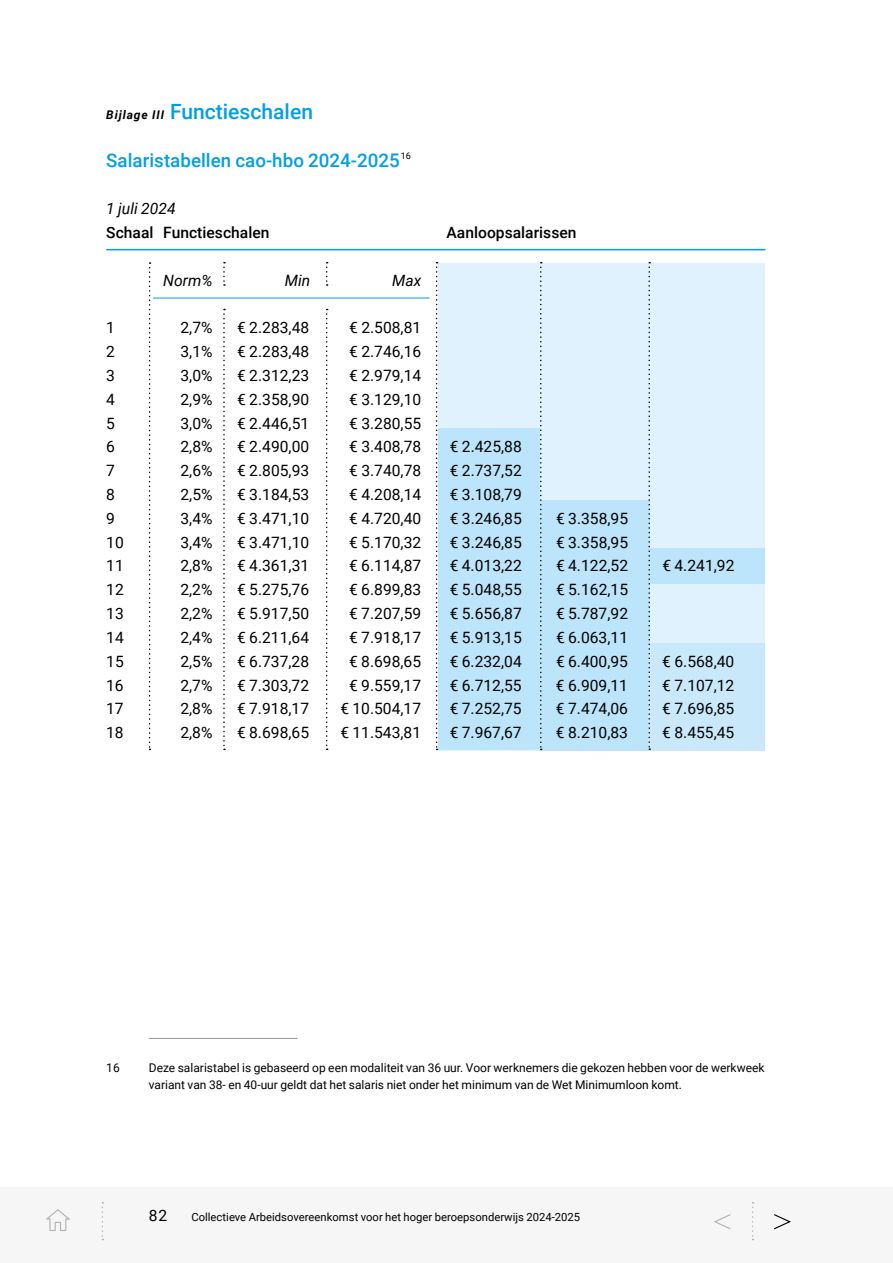
<style>
.page{position:relative;width:893px;height:1263px;background:#fff}
.page>*{position:absolute;margin:0;border:0;box-sizing:border-box;transform-origin:0 0}
.t1{font:500 21px "Roboto";color:#009fe3}
.t2{font:500 18.75px "Roboto";color:#009fe3}
.t3{font:15.6px "Roboto";color:#000}
.t4{font:500 15.6px "Roboto";color:#000}
.t5{font:italic 15.6px "Roboto";color:#000}
.t6{font:12px/17.9px "Roboto";color:#000}
.t7{font:11.25px "Roboto";color:#000}
.s1{font-weight:700;font-style:italic;font-size:12px;color:#000}
</style>
<div class="page">
<div style="left:438px;top:263px;width:327px;height:487px;background:#dff2fd"></div>
<div style="left:648px;top:548px;width:117px;height:35px;background:#bce4fa"></div>
<div style="left:438px;top:429px;width:102px;height:321px;background:#bce4fa"></div>
<div style="left:540px;top:500px;width:110px;height:250px;background:#bce4fa"></div>
<div style="left:648px;top:643px;width:117px;height:107px;background:#c9e9fb"></div>
<hr style="left:149px;top:1038px;width:149px;height:1px;background:#9d9d9c">
<hr style="left:106px;top:249px;width:659px;height:1px;background:#009fe3">
<svg style="left:149px;top:262px;width:2px;height:488px"></svg>
<svg style="left:223px;top:309px;width:2px;height:441px"></svg>
<svg style="left:326px;top:309px;width:2px;height:441px"></svg>
<svg style="left:436px;top:262px;width:2px;height:488px"></svg>
<svg style="left:540px;top:262px;width:2px;height:488px"></svg>
<svg style="left:648px;top:262px;width:2px;height:488px"></svg>
<hr style="left:153px;top:298px;width:276px;height:1px;background:#009fe3">
<svg style="left:223px;top:262px;width:2px;height:24px"></svg>
<svg style="left:326px;top:262px;width:2px;height:24px"></svg>
<svg style="left:45px;top:1209px;width:26px;height:22px"></svg>
<svg style="left:102px;top:1202px;width:1px;height:38px"></svg>
<svg style="left:774px;top:1214px;width:17px;height:16px"></svg>
<svg style="left:713px;top:1214px;width:18px;height:16px"></svg>
<svg style="left:752px;top:1202px;width:2px;height:38px"></svg>
<h1 class="t1" style="left:106px;top:97px;width:208px"><span class="s1">Bijlage III</span> Functieschalen</h1>
<p class="t2" style="left:106px;top:147px;width:306px">Salaristabellen cao-hbo 2024-2025<sup>16</sup></p>
<p class="t5" style="left:106px;top:198px;width:71px">1 juli 2024</p>
<p class="t4" style="left:106px;top:222px;width:165px">Schaal Functieschalen</p>
<p class="t4" style="left:446px;top:222px;width:132px">Aanloopsalarissen</p>
<p class="t5" style="left:163px;top:269px;width:51px">Norm%</p>
<p class="t5" style="left:285px;top:269px;width:27px">Min</p>
<p class="t5" style="left:392px;top:269px;width:31px">Max</p>
<p class="t3" style="left:106px;top:317px;width:10px">1</p>
<p class="t3" style="left:180px;top:317px;width:34px">2,7%</p>
<p class="t3" style="left:237px;top:317px;width:74px">€ 2.283,48</p>
<p class="t3" style="left:349px;top:317px;width:74px">€ 2.508,81</p>
<p class="t3" style="left:106px;top:341px;width:10px">2</p>
<p class="t3" style="left:180px;top:341px;width:34px">3,1%</p>
<p class="t3" style="left:237px;top:341px;width:74px">€ 2.283,48</p>
<p class="t3" style="left:349px;top:341px;width:74px">€ 2.746,16</p>
<p class="t3" style="left:106px;top:364px;width:10px">3</p>
<p class="t3" style="left:180px;top:364px;width:34px">3,0%</p>
<p class="t3" style="left:237px;top:364px;width:74px">€ 2.312,23</p>
<p class="t3" style="left:349px;top:364px;width:74px">€ 2.979,14</p>
<p class="t3" style="left:106px;top:388px;width:10px">4</p>
<p class="t3" style="left:180px;top:388px;width:34px">2,9%</p>
<p class="t3" style="left:237px;top:388px;width:74px">€ 2.358,90</p>
<p class="t3" style="left:349px;top:388px;width:74px">€ 3.129,10</p>
<p class="t3" style="left:106px;top:412px;width:10px">5</p>
<p class="t3" style="left:180px;top:412px;width:34px">3,0%</p>
<p class="t3" style="left:237px;top:412px;width:74px">€ 2.446,51</p>
<p class="t3" style="left:349px;top:412px;width:74px">€ 3.280,55</p>
<p class="t3" style="left:106px;top:436px;width:10px">6</p>
<p class="t3" style="left:180px;top:436px;width:34px">2,8%</p>
<p class="t3" style="left:237px;top:436px;width:74px">€ 2.490,00</p>
<p class="t3" style="left:349px;top:436px;width:74px">€ 3.408,78</p>
<p class="t3" style="left:450px;top:436px;width:74px">€ 2.425,88</p>
<p class="t3" style="left:106px;top:460px;width:10px">7</p>
<p class="t3" style="left:180px;top:460px;width:34px">2,6%</p>
<p class="t3" style="left:237px;top:460px;width:74px">€ 2.805,93</p>
<p class="t3" style="left:349px;top:460px;width:74px">€ 3.740,78</p>
<p class="t3" style="left:450px;top:460px;width:74px">€ 2.737,52</p>
<p class="t3" style="left:106px;top:484px;width:10px">8</p>
<p class="t3" style="left:180px;top:484px;width:34px">2,5%</p>
<p class="t3" style="left:237px;top:484px;width:74px">€ 3.184,53</p>
<p class="t3" style="left:349px;top:484px;width:74px">€ 4.208,14</p>
<p class="t3" style="left:450px;top:484px;width:74px">€ 3.108,79</p>
<p class="t3" style="left:106px;top:507px;width:10px">9</p>
<p class="t3" style="left:180px;top:507px;width:34px">3,4%</p>
<p class="t3" style="left:237px;top:507px;width:74px">€ 3.471,10</p>
<p class="t3" style="left:349px;top:507px;width:74px">€ 4.720,40</p>
<p class="t3" style="left:450px;top:507px;width:74px">€ 3.246,85</p>
<p class="t3" style="left:556px;top:507px;width:74px">€ 3.358,95</p>
<p class="t3" style="left:106px;top:531px;width:19px">10</p>
<p class="t3" style="left:180px;top:531px;width:34px">3,4%</p>
<p class="t3" style="left:237px;top:531px;width:74px">€ 3.471,10</p>
<p class="t3" style="left:349px;top:531px;width:74px">€ 5.170,32</p>
<p class="t3" style="left:450px;top:531px;width:74px">€ 3.246,85</p>
<p class="t3" style="left:556px;top:531px;width:74px">€ 3.358,95</p>
<p class="t3" style="left:106px;top:555px;width:19px">11</p>
<p class="t3" style="left:180px;top:555px;width:34px">2,8%</p>
<p class="t3" style="left:237px;top:555px;width:74px">€ 4.361,31</p>
<p class="t3" style="left:349px;top:555px;width:74px">€ 6.114,87</p>
<p class="t3" style="left:450px;top:555px;width:74px">€ 4.013,22</p>
<p class="t3" style="left:556px;top:555px;width:74px">€ 4.122,52</p>
<p class="t3" style="left:662px;top:555px;width:74px">€ 4.241,92</p>
<p class="t3" style="left:106px;top:579px;width:19px">12</p>
<p class="t3" style="left:180px;top:579px;width:34px">2,2%</p>
<p class="t3" style="left:237px;top:579px;width:74px">€ 5.275,76</p>
<p class="t3" style="left:349px;top:579px;width:74px">€ 6.899,83</p>
<p class="t3" style="left:450px;top:579px;width:74px">€ 5.048,55</p>
<p class="t3" style="left:556px;top:579px;width:74px">€ 5.162,15</p>
<p class="t3" style="left:106px;top:603px;width:19px">13</p>
<p class="t3" style="left:180px;top:603px;width:34px">2,2%</p>
<p class="t3" style="left:237px;top:603px;width:74px">€ 5.917,50</p>
<p class="t3" style="left:349px;top:603px;width:74px">€ 7.207,59</p>
<p class="t3" style="left:450px;top:603px;width:74px">€ 5.656,87</p>
<p class="t3" style="left:556px;top:603px;width:74px">€ 5.787,92</p>
<p class="t3" style="left:106px;top:626px;width:19px">14</p>
<p class="t3" style="left:180px;top:626px;width:34px">2,4%</p>
<p class="t3" style="left:237px;top:626px;width:74px">€ 6.211,64</p>
<p class="t3" style="left:349px;top:626px;width:74px">€ 7.918,17</p>
<p class="t3" style="left:450px;top:626px;width:74px">€ 5.913,15</p>
<p class="t3" style="left:556px;top:626px;width:74px">€ 6.063,11</p>
<p class="t3" style="left:106px;top:650px;width:19px">15</p>
<p class="t3" style="left:180px;top:650px;width:34px">2,5%</p>
<p class="t3" style="left:237px;top:650px;width:74px">€ 6.737,28</p>
<p class="t3" style="left:349px;top:650px;width:74px">€ 8.698,65</p>
<p class="t3" style="left:450px;top:650px;width:74px">€ 6.232,04</p>
<p class="t3" style="left:556px;top:650px;width:74px">€ 6.400,95</p>
<p class="t3" style="left:662px;top:650px;width:74px">€ 6.568,40</p>
<p class="t3" style="left:106px;top:674px;width:19px">16</p>
<p class="t3" style="left:180px;top:674px;width:34px">2,7%</p>
<p class="t3" style="left:237px;top:674px;width:74px">€ 7.303,72</p>
<p class="t3" style="left:349px;top:674px;width:74px">€ 9.559,17</p>
<p class="t3" style="left:450px;top:674px;width:74px">€ 6.712,55</p>
<p class="t3" style="left:556px;top:674px;width:74px">€ 6.909,11</p>
<p class="t3" style="left:662px;top:674px;width:74px">€ 7.107,12</p>
<p class="t3" style="left:106px;top:698px;width:19px">17</p>
<p class="t3" style="left:180px;top:698px;width:34px">2,8%</p>
<p class="t3" style="left:237px;top:698px;width:74px">€ 7.918,17</p>
<p class="t3" style="left:340px;top:698px;width:82px">€ 10.504,17</p>
<p class="t3" style="left:450px;top:698px;width:74px">€ 7.252,75</p>
<p class="t3" style="left:556px;top:698px;width:74px">€ 7.474,06</p>
<p class="t3" style="left:662px;top:698px;width:74px">€ 7.696,85</p>
<p class="t3" style="left:106px;top:722px;width:19px">18</p>
<p class="t3" style="left:180px;top:722px;width:34px">2,8%</p>
<p class="t3" style="left:237px;top:722px;width:74px">€ 8.698,65</p>
<p class="t3" style="left:340px;top:722px;width:82px">€ 11.543,81</p>
<p class="t3" style="left:450px;top:722px;width:74px">€ 7.967,67</p>
<p class="t3" style="left:556px;top:722px;width:74px">€ 8.210,83</p>
<p class="t3" style="left:662px;top:722px;width:74px">€ 8.455,45</p>
<p class="t6" style="left:106px;top:1058px;width:15px">16</p>
<p class="t6" style="left:149px;top:1058px;width:617px">Deze salaristabel is gebaseerd op een modaliteit van 36 uur. Voor werknemers die gekozen hebben voor de werkweek variant van 38- en 40-uur geldt dat het salaris niet onder het minimum van de Wet Minimumloon komt.</p>
<p class="t3" style="left:149px;top:1204px;width:20px">82</p>
<p class="t7" style="left:191px;top:1209px;width:390px">Collectieve Arbeidsovereenkomst voor het hoger beroepsonderwijs 2024-2025</p>
</div>
